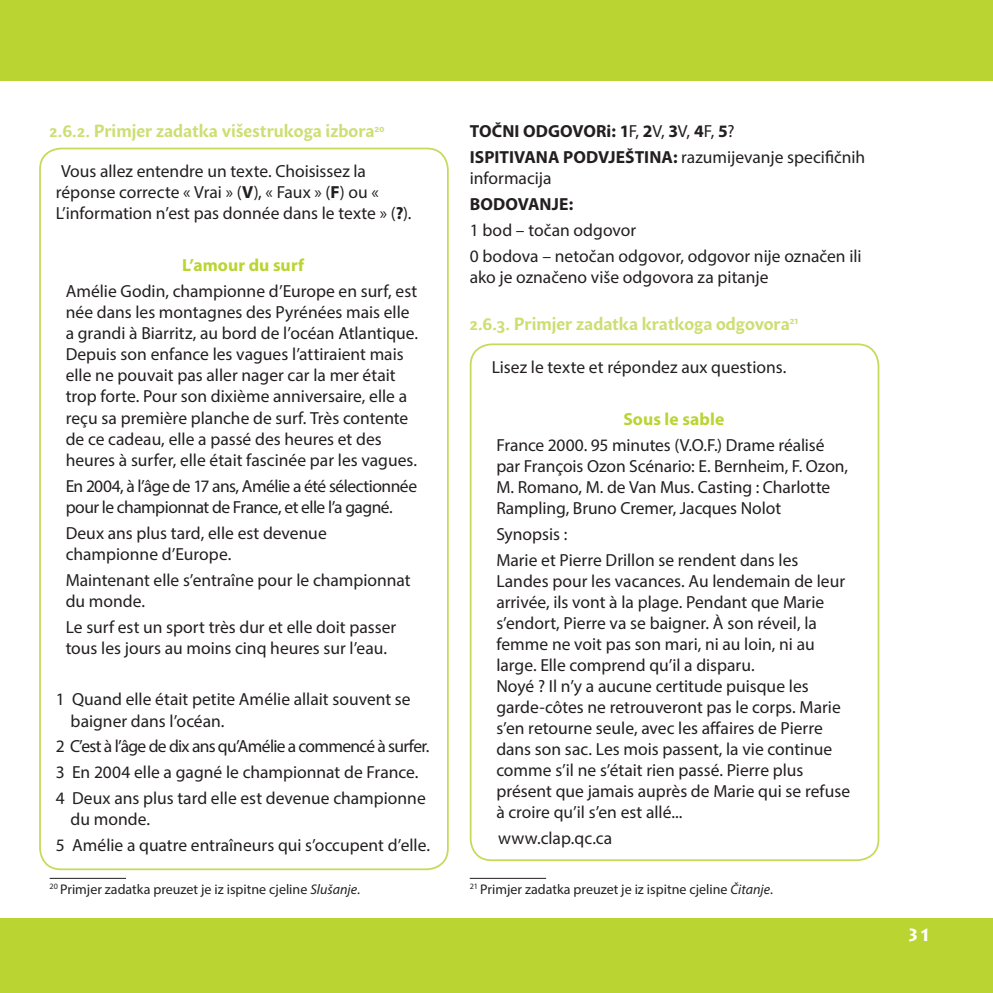
<style>
.page{position:relative;width:993px;height:993px;background:#fff}
.page>*{position:absolute;margin:0;border:0;box-sizing:border-box;transform-origin:0 0}
.t1{font:17.5px/21px "Myriad Pro";color:#231f20}
.t2{font:700 17.5px/25.9px "Myriad Pro";letter-spacing:.01em;color:#231f20}
.t3{font:17.5px/21px "Myriad Pro";letter-spacing:-.03em;color:#231f20}
.t4{font:700 17.5px "Sharik Sans";color:#cdde72}
.t5{font:700 17.5px "Myriad Pro";letter-spacing:.005em;color:#bad432}
.t6{font:700 17.5px "Lithos Pro";color:#fff}
.t7{font:14px "Myriad Pro";color:#231f20}
.s1{font-weight:700}
.s2{font-style:italic}
.s3{font-weight:400}
</style>
<div class="page">
<div style="left:0;top:0;width:992px;height:81px;background:#bad432"></div>
<div style="left:0;top:918px;width:992px;height:74px;background:#bad432"></div>
<hr style="left:50px;top:877px;width:76px;height:1px;background:#231f20">
<hr style="left:469px;top:877px;width:77px;height:1px;background:#231f20">
<div style="left:39px;top:148px;width:409px;height:721px;border:2px solid #c5da58;border-radius:21px"></div>
<div style="left:469px;top:343px;width:410px;height:517px;border:2px solid #c5da58;border-radius:21px"></div>
<p class="t4" style="left:50px;top:119px;width:336px">2.6.2. Primjer zadatka višestrukoga izbora<sup>20</sup></p>
<p class="t1" style="left:56px;top:161px;width:357px;text-indent:5px">Vous allez entendre un texte. Choisissez la réponse correcte « Vrai » (<span class="s1">V</span>), « Faux » (<span class="s1">F</span>) ou «<br>L’information n’est pas donnée dans le texte » (<span class="s1">?</span>).</p>
<p class="t5" style="left:182px;top:254px;width:123px">L’amour du surf</p>
<p class="t1" style="left:66px;top:280px;width:354px">Amélie Godin, championne d’Europe en surf, est née dans les montagnes des Pyrénées mais elle a grandi à Biarritz, au bord de l’océan Atlantique.<br>Depuis son enfance les vagues l’attiraient mais elle ne pouvait pas aller nager car la mer était trop forte. Pour son dixième anniversaire, elle a reçu sa première planche de surf. Très contente de ce cadeau, elle a passé des heures et des heures à surfer, elle était fascinée par les vagues.</p>
<p class="t3" style="left:66px;top:474px;width:353px">En 2004, à l’âge de 17 ans, Amélie a été sélectionnée pour le championnat de France, et elle l’a gagné.</p>
<p class="t1" style="left:66px;top:521px;width:262px">Deux ans plus tard, elle est devenue championne d’Europe.</p>
<p class="t1" style="left:66px;top:568px;width:346px">Maintenant elle s’entraîne pour le championnat du monde.</p>
<p class="t1" style="left:66px;top:615px;width:332px">Le surf est un sport très dur et elle doit passer tous les jours au moins cinq heures sur l’eau.</p>
<p class="t1" style="left:71px;top:688px;width:341px;text-indent:-15px">1 Quand elle était petite Amélie allait souvent se baigner dans l’océan.</p>
<p class="t1" style="left:56px;top:733px;width:375px;line-height:25.9px">2 C’est à l’âge de dix ans qu’Amélie a commencé à surfer.<br>3 En 2004 elle a gagné le championnat de France.<br>4 Deux ans plus tard elle est devenue championne</p>
<p class="t1" style="left:56px;top:806px;width:375px;line-height:25.9px;text-indent:15px">du monde.<br>5 Amélie a quatre entraîneurs qui s’occupent d’elle.</p>
<p class="t7" style="left:50px;top:880px;width:312px"><sup>20</sup> Primjer zadatka preuzet je iz ispitne cjeline <span class="s2">Slušanje</span>.</p>
<p class="t2" style="left:469px;top:118px;width:397px">TOČNI ODGOVORi: 1<span class="s3">F,</span> 2<span class="s3">V,</span> 3<span class="s3">V,</span> 4<span class="s3">F,</span> 5<span class="s3">?<br></span>ISPITIVANA PODVJEŠTINA: <span class="s3">razumijevanje specifičnih</span></p>
<p class="t1" style="left:469px;top:167px;width:83px">informacija</p>
<p class="t2" style="left:469px;top:191px;width:105px">BODOVANJE:</p>
<p class="t1" style="left:469px;top:217px;width:393px;line-height:25.9px">1 bod – točan odgovor<br>0 bodova – netočan odgovor, odgovor nije označen ili</p>
<p class="t1" style="left:469px;top:266px;width:300px">ako je označeno više odgovora za pitanje</p>
<p class="t4" style="left:469px;top:311px;width:330px">2.6.3. Primjer zadatka kratkoga odgovora<sup>21</sup></p>
<p class="t1" style="left:491px;top:356px;width:296px">Lisez le texte et répondez aux questions.</p>
<p class="t5" style="left:623px;top:408px;width:102px">Sous le sable</p>
<p class="t1" style="left:496px;top:434px;width:353px">France 2000. 95 minutes (V.O.F.) Drame réalisé par François Ozon Scénario: E. Bernheim, F. Ozon, M. Romano, M. de Van Mus. Casting : Charlotte Rampling, Bruno Cremer, Jacques Nolot</p>
<p class="t1" style="left:496px;top:521px;width:303px;line-height:25.9px">Synopsis :<br>Marie et Pierre Drillon se rendent dans les</p>
<p class="t1" style="left:496px;top:570px;width:355px">Landes pour les vacances. Au lendemain de leur arrivée, ils vont à la plage. Pendant que Marie s’endort, Pierre va se baigner. À son réveil, la femme ne voit pas son mari, ni au loin, ni au large. Elle comprend qu’il a disparu.<br>Noyé ? Il n’y a aucune certitude puisque les garde-côtes ne retrouveront pas le corps. Marie s’en retourne seule, avec les affaires de Pierre dans son sac. Les mois passent, la vie continue comme s’il ne s’était rien passé. Pierre plus présent que jamais auprès de Marie qui se refuse à croire qu’il s’en est allé...</p>
<p class="t1" style="left:498px;top:827px;width:116px">www.clap.qc.ca</p>
<p class="t7" style="left:469px;top:880px;width:305px"><sup>21</sup> Primjer zadatka preuzet je iz ispitne cjeline <span class="s2">Čitanje</span>.</p>
<p class="t6" style="left:906px;top:924px;width:26px">31</p>
</div>
